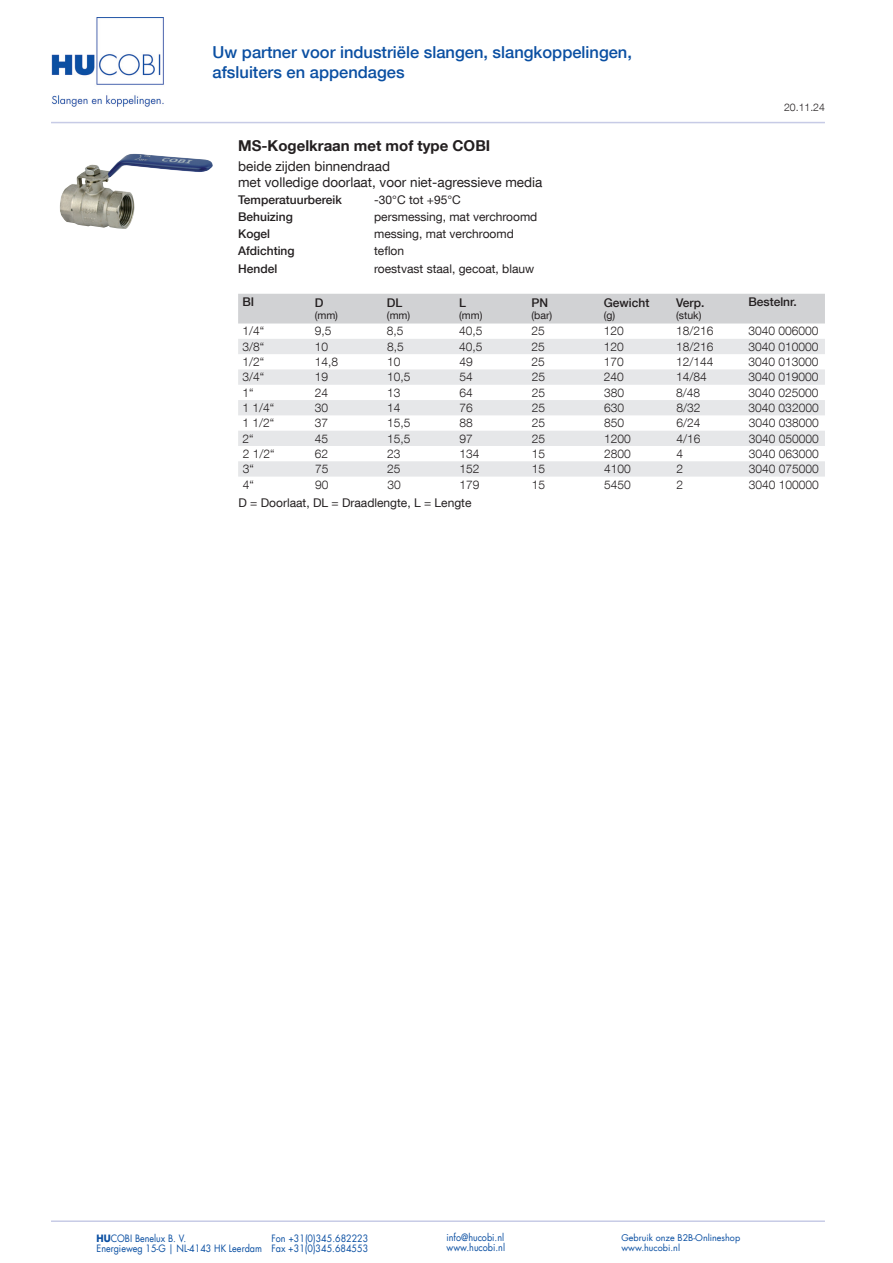
<style>
.page{position:relative;width:893px;height:1263px;background:#fff}
.page>*{position:absolute;margin:0;border:0;box-sizing:border-box;transform-origin:0 0}
.t1{font:500 16.5px/19.8px "Helvetica Neue LT Com";color:#0a4fa2}
.t2{font:700 15px "Helvetica Neue LT Com";color:#231f20}
.t3{font:13.5px/16.2px "Helvetica Neue LT Com";color:#231f20}
.t4{font:300 12px "Helvetica Neue LT Com";color:#231f20}
.t5{font:12px "Helvetica Neue LT Com";color:#231f20}
.t6{font:500 12px "Helvetica Neue LT Com";color:#231f20}
.t7{font:10.5px "Helvetica Neue LT Com";color:#231f20}
.t8{font:300 10.5px "Helvetica Neue LT Com";color:#231f20}
.t9{font:9.9px "Futura LT";color:#0a4fa2;scale:.91 1}
.t10{font:9px "Futura LT";color:#0a4fa2}
.s1{font-weight:700}
</style>
<div class="page">
<hr style="left:51px;top:122px;width:774px;height:1px;background:#c7cbe6">
<hr style="left:51px;top:1220px;width:774px;height:2px;background:#c7cbe6">
<img style="left:51px;top:17px;width:113px;height:90px">
<div style="left:238px;top:294px;width:587px;height:29px;background:#d1d2d4"></div>
<svg style="left:238px;top:339px;width:587px;height:138px;fill:#e6e7e9"></svg>
<img style="left:59px;top:154px;width:154px;height:75px">
<h1 class="t1" style="left:213px;top:42px;width:421px">Uw partner voor industriële slangen, slangkoppelingen, afsluiters en appendages</h1>
<p class="t2" style="left:238px;top:136px;width:254px">MS-Kogelkraan met mof type COBI</p>
<p class="t3" style="left:238px;top:158px;width:306px">beide zijden binnendraad<br>met volledige doorlaat, voor niet-agressieve media</p>
<p class="t6" style="left:238px;top:193px;width:105px">Temperatuurbereik</p>
<p class="t5" style="left:374px;top:193px;width:88px">-30°C tot +95°C</p>
<p class="t6" style="left:238px;top:210px;width:56px">Behuizing</p>
<p class="t5" style="left:374px;top:210px;width:165px">persmessing, mat verchroomd</p>
<p class="t6" style="left:238px;top:227px;width:34px">Kogel</p>
<p class="t5" style="left:374px;top:227px;width:141px">messing, mat verchroomd</p>
<p class="t6" style="left:238px;top:244px;width:58px">Afdichting</p>
<p class="t5" style="left:374px;top:244px;width:31px">teflon</p>
<p class="t6" style="left:238px;top:261px;width:41px">Hendel</p>
<p class="t5" style="left:374px;top:261px;width:162px">roestvast staal, gecoat, blauw</p>
<p class="t6" style="left:242px;top:294px;width:13px">BI</p>
<p class="t6" style="left:315px;top:295px;width:10px">D</p>
<p class="t7" style="left:315px;top:309px;width:25px">(mm)</p>
<p class="t6" style="left:387px;top:295px;width:17px">DL</p>
<p class="t7" style="left:387px;top:309px;width:25px">(mm)</p>
<p class="t6" style="left:459px;top:295px;width:8px">L</p>
<p class="t7" style="left:459px;top:309px;width:25px">(mm)</p>
<p class="t6" style="left:531px;top:295px;width:18px">PN</p>
<p class="t7" style="left:531px;top:309px;width:22px">(bar)</p>
<p class="t6" style="left:604px;top:295px;width:47px">Gewicht</p>
<p class="t7" style="left:604px;top:309px;width:13px">(g)</p>
<p class="t6" style="left:676px;top:295px;width:30px">Verp.</p>
<p class="t7" style="left:676px;top:309px;width:27px">(stuk)</p>
<p class="t8" style="left:784px;top:101px;width:42px">20.11.24</p>
<p class="t6" style="left:748px;top:294px;width:50px">Bestelnr.</p>
<p class="t4" style="left:242px;top:324px;width:23px">1/4“</p>
<p class="t4" style="left:315px;top:324px;width:18px">9,5</p>
<p class="t4" style="left:387px;top:324px;width:18px">8,5</p>
<p class="t4" style="left:459px;top:324px;width:25px">40,5</p>
<p class="t4" style="left:532px;top:324px;width:15px">25</p>
<p class="t4" style="left:604px;top:324px;width:22px">120</p>
<p class="t4" style="left:676px;top:324px;width:39px">18/216</p>
<p class="t4" style="left:748px;top:324px;width:72px">3040 006000</p>
<p class="t4" style="left:242px;top:339px;width:23px">3/8“</p>
<p class="t4" style="left:315px;top:339px;width:15px">10</p>
<p class="t4" style="left:387px;top:339px;width:18px">8,5</p>
<p class="t4" style="left:459px;top:339px;width:25px">40,5</p>
<p class="t4" style="left:532px;top:339px;width:15px">25</p>
<p class="t4" style="left:604px;top:339px;width:22px">120</p>
<p class="t4" style="left:676px;top:339px;width:39px">18/216</p>
<p class="t4" style="left:748px;top:339px;width:72px">3040 010000</p>
<p class="t4" style="left:242px;top:354px;width:23px">1/2“</p>
<p class="t4" style="left:315px;top:354px;width:25px">14,8</p>
<p class="t4" style="left:387px;top:354px;width:15px">10</p>
<p class="t4" style="left:459px;top:354px;width:15px">49</p>
<p class="t4" style="left:532px;top:354px;width:15px">25</p>
<p class="t4" style="left:604px;top:354px;width:22px">170</p>
<p class="t4" style="left:676px;top:354px;width:39px">12/144</p>
<p class="t4" style="left:748px;top:354px;width:72px">3040 013000</p>
<p class="t4" style="left:242px;top:370px;width:23px">3/4“</p>
<p class="t4" style="left:315px;top:370px;width:15px">19</p>
<p class="t4" style="left:387px;top:370px;width:25px">10,5</p>
<p class="t4" style="left:459px;top:370px;width:15px">54</p>
<p class="t4" style="left:532px;top:370px;width:15px">25</p>
<p class="t4" style="left:604px;top:370px;width:22px">240</p>
<p class="t4" style="left:676px;top:370px;width:32px">14/84</p>
<p class="t4" style="left:748px;top:370px;width:72px">3040 019000</p>
<p class="t4" style="left:243px;top:385px;width:13px">1“</p>
<p class="t4" style="left:315px;top:385px;width:15px">24</p>
<p class="t4" style="left:387px;top:385px;width:15px">13</p>
<p class="t4" style="left:459px;top:385px;width:15px">64</p>
<p class="t4" style="left:532px;top:385px;width:15px">25</p>
<p class="t4" style="left:604px;top:385px;width:22px">380</p>
<p class="t4" style="left:676px;top:385px;width:26px">8/48</p>
<p class="t4" style="left:749px;top:385px;width:72px">3040 025000</p>
<p class="t4" style="left:243px;top:400px;width:33px">1 1/4“</p>
<p class="t4" style="left:315px;top:400px;width:15px">30</p>
<p class="t4" style="left:387px;top:400px;width:15px">14</p>
<p class="t4" style="left:459px;top:400px;width:15px">76</p>
<p class="t4" style="left:532px;top:400px;width:15px">25</p>
<p class="t4" style="left:604px;top:400px;width:22px">630</p>
<p class="t4" style="left:676px;top:400px;width:26px">8/32</p>
<p class="t4" style="left:749px;top:400px;width:72px">3040 032000</p>
<p class="t4" style="left:243px;top:416px;width:33px">1 1/2“</p>
<p class="t4" style="left:315px;top:416px;width:15px">37</p>
<p class="t4" style="left:387px;top:416px;width:25px">15,5</p>
<p class="t4" style="left:459px;top:416px;width:15px">88</p>
<p class="t4" style="left:532px;top:416px;width:15px">25</p>
<p class="t4" style="left:604px;top:416px;width:22px">850</p>
<p class="t4" style="left:676px;top:416px;width:26px">6/24</p>
<p class="t4" style="left:749px;top:416px;width:72px">3040 038000</p>
<p class="t4" style="left:243px;top:431px;width:13px">2“</p>
<p class="t4" style="left:315px;top:431px;width:15px">45</p>
<p class="t4" style="left:387px;top:431px;width:25px">15,5</p>
<p class="t4" style="left:459px;top:431px;width:15px">97</p>
<p class="t4" style="left:532px;top:431px;width:15px">25</p>
<p class="t4" style="left:604px;top:431px;width:28px">1200</p>
<p class="t4" style="left:676px;top:431px;width:26px">4/16</p>
<p class="t4" style="left:749px;top:431px;width:72px">3040 050000</p>
<p class="t4" style="left:243px;top:446px;width:33px">2 1/2“</p>
<p class="t4" style="left:315px;top:446px;width:15px">62</p>
<p class="t4" style="left:387px;top:446px;width:15px">23</p>
<p class="t4" style="left:460px;top:446px;width:22px">134</p>
<p class="t4" style="left:532px;top:446px;width:15px">15</p>
<p class="t4" style="left:604px;top:446px;width:28px">2800</p>
<p class="t4" style="left:676px;top:446px;width:8px">4</p>
<p class="t4" style="left:749px;top:446px;width:72px">3040 063000</p>
<p class="t4" style="left:243px;top:462px;width:13px">3“</p>
<p class="t4" style="left:315px;top:462px;width:15px">75</p>
<p class="t4" style="left:387px;top:462px;width:15px">25</p>
<p class="t4" style="left:460px;top:462px;width:22px">152</p>
<p class="t4" style="left:532px;top:462px;width:15px">15</p>
<p class="t4" style="left:604px;top:462px;width:28px">4100</p>
<p class="t4" style="left:676px;top:462px;width:8px">2</p>
<p class="t4" style="left:749px;top:462px;width:72px">3040 075000</p>
<p class="t4" style="left:243px;top:477px;width:13px">4“</p>
<p class="t4" style="left:315px;top:477px;width:15px">90</p>
<p class="t4" style="left:387px;top:477px;width:15px">30</p>
<p class="t4" style="left:460px;top:477px;width:22px">179</p>
<p class="t4" style="left:532px;top:477px;width:15px">15</p>
<p class="t4" style="left:604px;top:477px;width:28px">5450</p>
<p class="t4" style="left:676px;top:477px;width:8px">2</p>
<p class="t4" style="left:749px;top:477px;width:72px">3040 100000</p>
<p class="t5" style="left:239px;top:495px;width:234px">D = Doorlaat, DL = Draadlengte, L = Lengte</p>
<p class="t9" style="left:97px;top:1232px;width:100px"><span class="s1">HU</span>COBI Benelux B. V.</p>
<p class="t9" style="left:271px;top:1232px;width:108px">Fon +31(0)345.682223</p>
<p class="t9" style="left:446px;top:1231px;width:65px">info@hucobi.nl</p>
<p class="t10" style="left:621px;top:1231px;width:120px">Gebruik onze B2B-Onlineshop</p>
<p class="t9" style="left:97px;top:1242px;width:300px">Energieweg 15-G | NL-4143 HK Leerdam Fax +31(0)345.684553</p>
<p class="t9" style="left:446px;top:1241px;width:66px">www.hucobi.nl</p>
<p class="t10" style="left:621px;top:1242px;width:60px">www.hucobi.nl</p>
</div>
